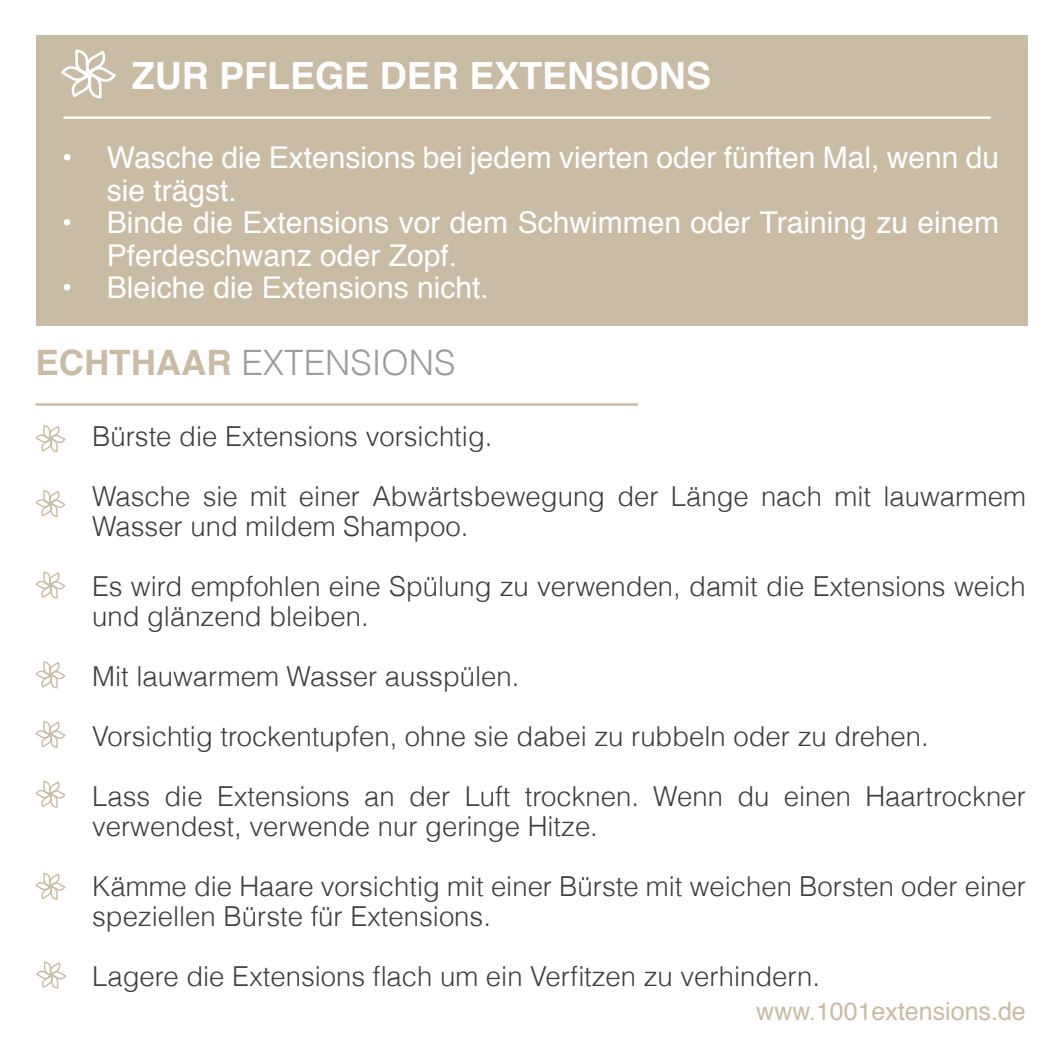
<style>
.page{position:relative;width:1063px;height:1063px;background:#fff}
.page>*{position:absolute;margin:0;border:0;box-sizing:border-box;transform-origin:0 0}
.t1{font:700 37.5px "Helvetica";color:#fff}
.t2{font:300 35px "Helvetica";color:#9b9ba0}
.t3{font:30px/32.5px "Helvetica";color:#fff}
.t4{font:300 27.5px/30px "Helvetica";color:#3e3e3f}
.t5{font:25px "Helvetica";color:#cabca4}
.s1{font-weight:700;color:#cabca4}
</style>
<div class="page">
<div style="left:36px;top:35px;width:992px;height:291px;background:#cabca4"></div>
<svg style="left:61px;top:50px;width:55px;height:48px"></svg>
<hr style="left:63px;top:116px;width:928px;height:3px;background:#fff">
<svg style="left:35px;top:425px;width:31px;height:27px"></svg>
<svg style="left:35px;top:490px;width:31px;height:27px"></svg>
<svg style="left:35px;top:572px;width:31px;height:27px"></svg>
<svg style="left:35px;top:661px;width:31px;height:27px"></svg>
<svg style="left:35px;top:781px;width:31px;height:27px"></svg>
<svg style="left:35px;top:873px;width:31px;height:27px"></svg>
<svg style="left:35px;top:721px;width:31px;height:27px"></svg>
<hr style="left:35px;top:403px;width:603px;height:3px;background:#cabca4">
<svg style="left:36px;top:962px;width:30px;height:27px"></svg>
<p class="t1" style="left:132px;top:46px;width:581px">ZUR PFLEGE DER EXTENSIONS</p>
<p class="t3" style="left:107px;top:142px;width:894px;text-indent:-45px">• Wasche die Extensions bei jedem vierten oder fünften Mal, wenn du sie trägst.</p>
<p class="t3" style="left:107px;top:207px;width:894px;text-indent:-45px">• Binde die Extensions vor dem Schwimmen oder Training zu einem<br>Pferdeschwanz oder Zopf.</p>
<p class="t3" style="left:62px;top:272px;width:428px">• Bleiche die Extensions nicht.</p>
<p class="t2" style="left:35px;top:334px;width:421px"><span class="s1">ECHTHAAR</span> EXTENSIONS</p>
<p class="t4" style="left:92px;top:420px;width:402px">Bürste die Extensions vorsichtig.</p>
<p class="t4" style="left:92px;top:480px;width:935px">Wasche sie mit einer Abwärtsbewegung der Länge nach mit lauwarmem<br>Wasser und mildem Shampoo.</p>
<p class="t4" style="left:92px;top:570px;width:935px">Es wird empfohlen eine Spülung zu verwenden, damit die Extensions weich und glänzend bleiben.</p>
<p class="t4" style="left:92px;top:660px;width:429px">Mit lauwarmem Wasser ausspülen.</p>
<p class="t4" style="left:92px;top:720px;width:838px">Vorsichtig trockentupfen, ohne sie dabei zu rubbeln oder zu drehen.</p>
<p class="t4" style="left:92px;top:780px;width:935px">Lass die Extensions an der Luft trocknen. Wenn du einen Haartrockner verwendest, verwende nur geringe Hitze.</p>
<p class="t4" style="left:92px;top:870px;width:935px">Kämme die Haare vorsichtig mit einer Bürste mit weichen Borsten oder einer speziellen Bürste für Extensions.</p>
<p class="t4" style="left:92px;top:960px;width:730px">Lagere die Extensions flach um ein Verfitzen zu verhindern.</p>
<p class="t5" style="left:756px;top:992px;width:271px">www.1001extensions.de</p>
</div>
